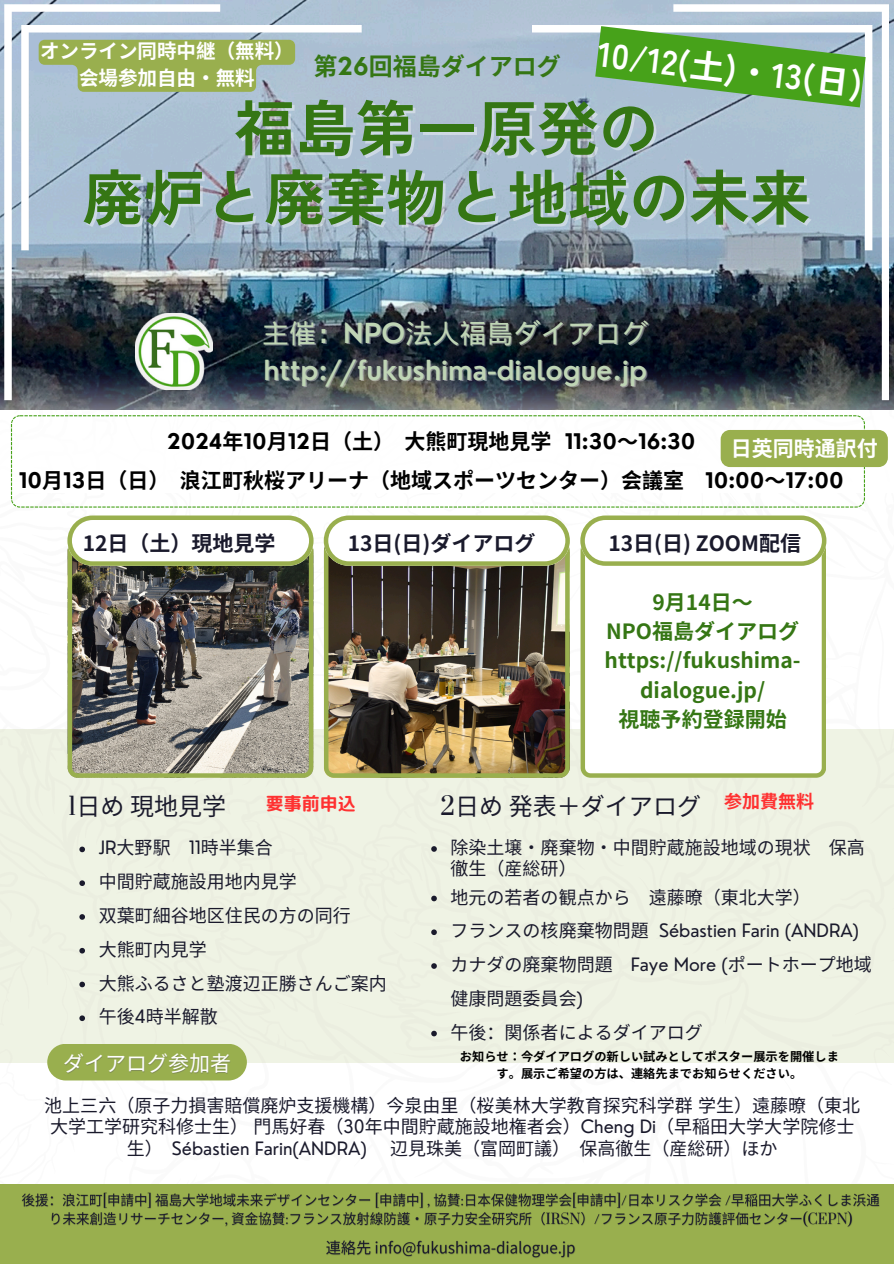
<style>
.page{position:relative;width:894px;height:1264px;background:#fff}
.page>*{position:absolute;margin:0;border:0;box-sizing:border-box;transform-origin:0 0}
.t1{font:700 60.6px "Zen Kaku Gothic New";color:#357614}
.t2{font:700 34.5px "Zen Kaku Gothic New";color:#fff}
.t3{font:600 27px "Nourd";color:#bfd5b5}
.t4{font:27px "Wen Quan Yi Micro Hei";color:#bfd5b5}
.t5{font:24px "Noto Sans CJ Ksc";color:#1a1a2c}
.t6{font:700 24px "Noto Sans CJ Ksc";color:#357614}
.t7{font:700 21px/29.2px "Noto Sans JP";color:#357614;text-align:center}
.t8{font:700 21px "Noto Sans CJ Ksc";color:#000}
.t9{font:700 21px "Noto Sans JP";color:#1a1a2c}
.t10{font:700 21px "Nourd";color:#000}
.t11{font:21px "Noto Sans CJ Ksc";color:#fff}
.t12{font:700 21px "Noto Sans CJ Ksc";color:#fff}
.t13{font:700 19.5px "Noto Sans CJ Ksc";color:#fff}
.t14{font:18px/21.3px "Noto Sans CJ Ksc";color:#1a1a2c}
.t15{font:18px "Nourd";color:#1a1a2c}
.t16{font:18px "rounded mplus 1 p bold";color:#ff3131}
.t17{font:700 18px "Noto Sans JP";color:#ff3131}
.t18{font:700 12.15px/16.4px "Noto Sans JP";color:#000;text-align:center}
.s1{font-family:"Nourd"}
.s2{font-family:"Nourd";font-weight:600}
.s3{font-family:"Noto Sans CJ Ksc"}
.s4{font-family:"Prata"}
</style>
<div class="page">
<img style="left:0;top:0;width:893px;height:352px">
<svg style="left:0;top:352px;width:893px;height:141px"></svg>
<svg style="left:11px;top:415px;width:853px;height:92px"></svg>
<div style="left:0;top:1184px;width:893px;height:79px;background:#99af4e"></div>
<div style="left:0;top:729px;width:893px;height:333px;background:#eff3e4"></div>
<svg style="left:4px;top:4px;width:216px;height:396px;background:#6e7882"></svg>
<svg style="left:21px;top:25px;width:340px;height:225px;background:#abbecf"></svg>
<svg style="left:673px;top:4px;width:215px;height:396px;background:#47535d"></svg>
<svg style="left:532px;top:25px;width:340px;height:225px;background:#a5b8ca"></svg>
<img style="left:68px;top:566px;width:245px;height:211px">
<svg style="left:67px;top:515px;width:246px;height:51px"></svg>
<img style="left:324px;top:566px;width:245px;height:211px">
<svg style="left:323px;top:515px;width:246px;height:51px"></svg>
<svg style="left:580px;top:626px;width:245px;height:151px"></svg>
<svg style="left:580px;top:483px;width:246px;height:143px"></svg>
<div style="left:47px;top:1043px;width:200px;height:37px;background:#99af4e;border-radius:18px"></div>
<svg style="left:79px;top:846px;width:6px;height:6px"></svg>
<svg style="left:79px;top:880px;width:6px;height:6px"></svg>
<svg style="left:79px;top:914px;width:6px;height:5px"></svg>
<svg style="left:79px;top:947px;width:6px;height:6px"></svg>
<svg style="left:79px;top:981px;width:6px;height:6px"></svg>
<svg style="left:79px;top:1015px;width:6px;height:6px"></svg>
<svg style="left:431px;top:846px;width:5px;height:5px"></svg>
<svg style="left:431px;top:895px;width:5px;height:6px"></svg>
<svg style="left:431px;top:929px;width:5px;height:6px"></svg>
<svg style="left:431px;top:963px;width:5px;height:5px"></svg>
<svg style="left:431px;top:1030px;width:5px;height:6px"></svg>
<img style="left:22px;top:1192px;width:858px;height:35px">
<img style="left:326px;top:1240px;width:249px;height:18px">
<div style="left:720px;top:430px;width:167px;height:37px;background:#99af4e"></div>
<svg style="left:39px;top:40px;width:256px;height:52px;background:#9bb163"></svg>
<img style="left:136px;top:313px;width:76px;height:77px">
<svg style="left:586px;top:0;width:285px;height:134px;background:#8fbb95"></svg>
<p class="t13" style="left:40px;top:36px;width:255px">オンライン同時中継（無料）</p>
<p class="t13" style="left:79px;top:63px;width:177px">会場参加自由・無料</p>
<p class="t2" style="left:601px;top:26px;width:268px;rotate:7deg">10/12(土)・13(日)</p>
<p class="t6" style="left:313px;top:47px;width:249px">第<span class="s1">26</span>回福島ダイアログ</p>
<p class="t1" style="left:235px;top:81px;width:425px">福島第一原発の</p>
<p class="t1" style="left:83px;top:150px;width:728px">廃炉と廃棄物と地域の未来</p>
<h4 class="t4" style="left:262px;top:317px;width:387px">主催：<span class="s2">NPO</span>法人福島ダイアログ</h4>
<h1 class="t3" style="left:263px;top:353px;width:385px">http://fukushima-dialogue.jp</h1>
<p class="t10" style="left:167px;top:428px;width:529px">2024<span class="s3">年</span>10<span class="s3">月</span> 12<span class="s3">日（土）大熊町現地見学</span> 11:30<span class="s3">〜</span>16:30</p>
<p class="t8" style="left:19px;top:464px;width:826px"><span class="s1">10</span>月 <span class="s1">13</span>日（日）浪江町秋桜アリーナ（地域スポーツセンター）会議室 <span class="s1">10:00</span>〜<span class="s1">17:00</span></p>
<p class="t12" style="left:730px;top:432px;width:148px">日英同時通訳付</p>
<p class="t9" style="left:83px;top:526px;width:194px">12日（土）現地見学</p>
<p class="t9" style="left:347px;top:526px;width:189px">13日 (日)ダイアログ</p>
<h2 class="t9" style="left:608px;top:526px;width:194px">13日 (日 ) ZOOM配信</h2>
<p class="t7" style="left:652px;top:586px;width:102px">9月 14日〜</p>
<p class="t7" style="left:606px;top:615px;width:194px">NPO福島ダイアログ</p>
<h5 class="t7" style="left:604px;top:644px;width:197px">https://fukushima&shy;dialogue.jp/</h5>
<p class="t7" style="left:618px;top:703px;width:169px">視聴予約登録開始</p>
<p class="t16" style="left:266px;top:790px;width:92px">要事前申込</p>
<p class="t17" style="left:724px;top:787px;width:92px">参加費無料</p>
<p class="t5" style="left:440px;top:787px;width:262px"><span class="s4">2</span>日め発表＋ダイアログ</p>
<p class="t14" style="left:450px;top:835px;width:413px">除染土壌・廃棄物・中間貯蔵施設地域の現状 保高徹生（産総研）</p>
<p class="t14" style="left:450px;top:885px;width:362px">地元の若者の観点から 遠藤暸（東北大学）</p>
<p class="t15" style="left:450px;top:919px;width:410px"><span class="s3">フランスの核廃棄物問題</span> Sébastien Farin (ANDRA)</p>
<p class="t14" style="left:450px;top:946px;width:422px;line-height:33.8px">カナダの廃棄物問題 <span class="s1">Faye More (</span>ポートホープ地域健康問題委員会<span class="s1">)</span></p>
<p class="t14" style="left:450px;top:1020px;width:254px">午後：関係者によるダイアログ</p>
<p class="t5" style="left:68px;top:787px;width:159px"><span class="s4">1</span>日め現地見学</p>
<p class="t14" style="left:99px;top:836px;width:175px"><span class="s1">JR</span>大野駅 <span class="s1">11</span>時半集合</p>
<p class="t14" style="left:99px;top:870px;width:200px">中間貯蔵施設用地内見学</p>
<p class="t14" style="left:99px;top:903px;width:252px">双葉町細谷地区住民の方の同行</p>
<p class="t14" style="left:99px;top:937px;width:110px">大熊町内見学</p>
<p class="t14" style="left:99px;top:971px;width:290px">大熊ふるさと塾渡辺正勝さんご案内</p>
<h6 class="t14" style="left:99px;top:1005px;width:120px">午後<span class="s1">4</span>時半解散</h6>
<h5 class="t11" style="left:63px;top:1046px;width:169px">ダイアログ参加者</h5>
<p class="t18" style="left:460px;top:1048px;width:380px">お知らせ：今ダイアログの新しい試みとしてポスター展示を開催します。展示ご希望の方は、連絡先までお知らせください。</p>
<h3 class="t14" style="left:44px;top:1093px;width:817px">池上三六（原子力損害賠償廃炉支援機構）今泉由里（桜美林大学教育探究科学群学生）遠藤暸（東北</h3>
<h3 class="t14" style="left:50px;top:1115px;width:803px">大学工学研究科修士生）門馬好春（<span class="s1">30</span>年中間貯蔵施設地権者会）<span class="s1">Cheng Di</span>（早稲田大学大学院修士</h3>
<h3 class="t15" style="left:127px;top:1136px;width:241px"><span class="s3">生）</span> Sébastien Farin(ANDRA)</h3>
<h3 class="t14" style="left:390px;top:1136px;width:389px">辺見珠美（富岡町議）保高徹生（産総研）ほか</h3>
</div>
